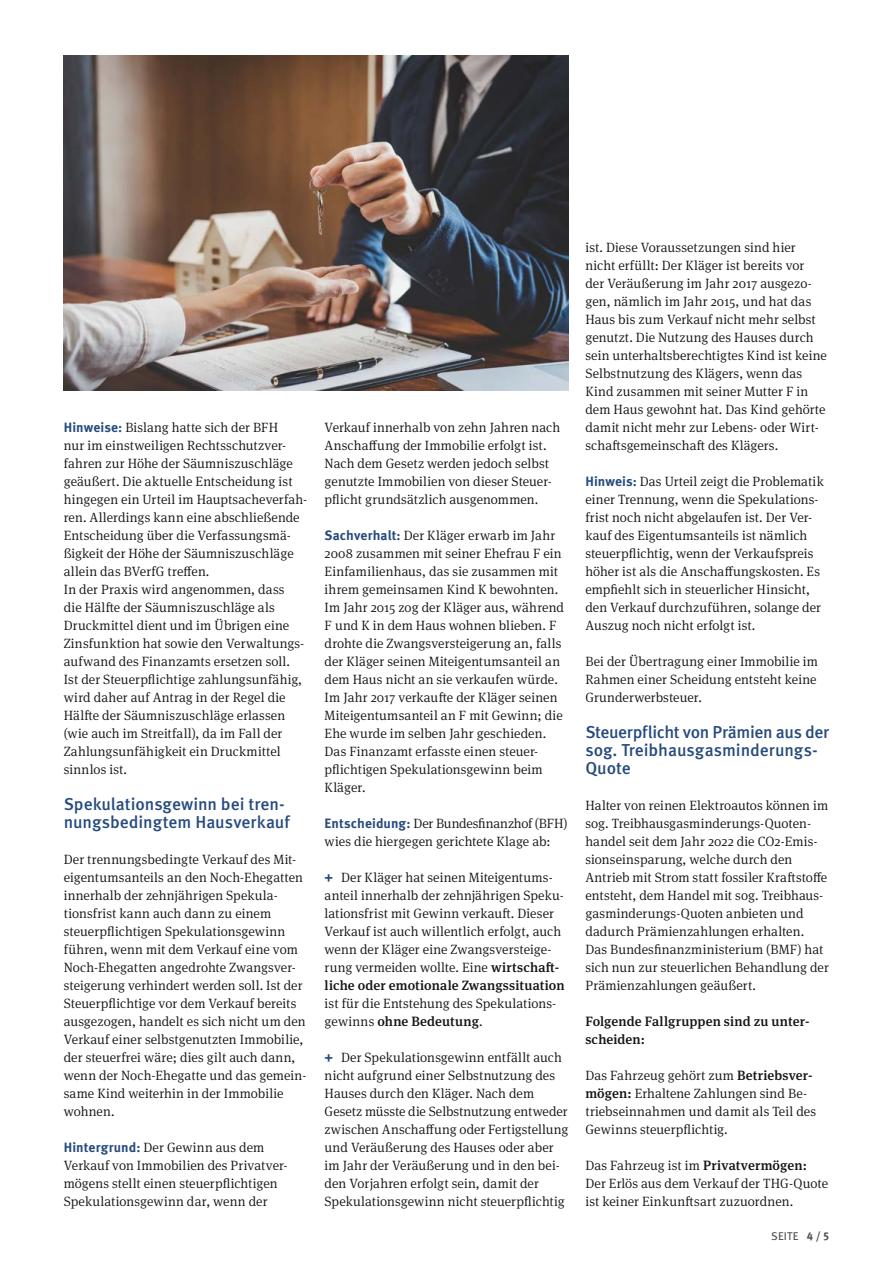
<style>
.page{position:relative;width:893px;height:1263px;background:#fff}
.page>*{position:absolute;margin:0;border:0;box-sizing:border-box;transform-origin:0 0}
.t1{font:500 17.25px/18px "Meta Pro";letter-spacing:-.005em;color:#274b7e}
.t2{font:300 13.5px/18px "Meta Serif Pro";letter-spacing:.005em;color:#141415}
.t3{font:500 13.5px/18px "Meta Serif Pro";letter-spacing:.005em;color:#141415}
.t4{font:11.25px "Meta Pro";letter-spacing:.02em;color:#484b52}
.s1{font-family:"Meta Pro";font-weight:700;color:#274b7e}
.s2{font-weight:500}
.s3{font-weight:700}
</style>
<div class="page">
<img style="left:64px;top:55px;width:504px;height:335px">
<p class="t2" style="left:64px;top:418px;width:245px"><span class="s1">Hinweise:</span> Bislang hatte sich der BFH<br>nur im einstweiligen Rechtsschutzver&shy;fahren zur Höhe der Säumniszuschläge geäußert. Die aktuelle Entscheidung ist hingegen ein Urteil im Hauptsacheverfah&shy;ren. Allerdings kann eine abschließende Entscheidung über die Verfassungsmä&shy;ßigkeit der Höhe der Säumniszuschläge allein das BVerfG treffen.<br>In der Praxis wird angenommen, dass<br>die Hälfte der Säumniszuschläge als Druckmittel dient und im Übrigen eine Zinsfunktion hat sowie den Verwaltungs&shy;aufwand des Finanzamts ersetzen soll.<br>Ist der Steuerpflichtige zahlungsunfähig, wird daher auf Antrag in der Regel die Hälfte der Säumniszuschläge erlassen (wie auch im Streitfall), da im Fall der Zahlungsunfähigkeit ein Druckmittel sinnlos ist.</p>
<p class="t1" style="left:64px;top:794px;width:228px">Spekulationsgewinn bei tren&shy;nungsbedingtem Hausverkauf</p>
<p class="t2" style="left:64px;top:850px;width:244px">Der trennungsbedingte Verkauf des Mit&shy;eigentumsanteils an den Noch-Ehegatten innerhalb der zehnjährigen Spekula&shy;tionsfrist kann auch dann zu einem steuerpflichtigen Spekulationsgewinn führen, wenn mit dem Verkauf eine vom Noch-Ehegatten angedrohte Zwangsver&shy;steigerung verhindert werden soll. Ist der Steuerpflichtige vor dem Verkauf bereits ausgezogen, handelt es sich nicht um den Verkauf einer selbstgenutzten Immobilie, der steuerfrei wäre; dies gilt auch dann, wenn der Noch-Ehegatte und das gemein&shy;same Kind weiterhin in der Immobilie wohnen.</p>
<p class="t2" style="left:64px;top:1138px;width:225px"><span class="s1">Hintergrund:</span> Der Gewinn aus dem Verkauf von Immobilien des Privatver&shy;mögens stellt einen steuerpflichtigen Spekulationsgewinn dar, wenn der</p>
<p class="t2" style="left:325px;top:418px;width:237px">Verkauf innerhalb von zehn Jahren nach Anschaffung der Immobilie erfolgt ist.<br>Nach dem Gesetz werden jedoch selbst genutzte Immobilien von dieser Steuer&shy;pflicht grundsätzlich ausgenommen.</p>
<p class="t2" style="left:325px;top:526px;width:241px"><span class="s1">Sachverhalt:</span> Der Kläger erwarb im Jahr 2008 zusammen mit seiner Ehefrau F ein Einfamilienhaus, das sie zusammen mit ihrem gemeinsamen Kind K bewohnten.<br>Im Jahr 2015 zog der Kläger aus, während F und K in dem Haus wohnen blieben. F drohte die Zwangsversteigerung an, falls der Kläger seinen Miteigentumsanteil an dem Haus nicht an sie verkaufen würde.<br>Im Jahr 2017 verkaufte der Kläger seinen Miteigentumsanteil an F mit Gewinn; die Ehe wurde im selben Jahr geschieden.<br>Das Finanzamt erfasste einen steuer&shy;pflichtigen Spekulationsgewinn beim Kläger.</p>
<p class="t2" style="left:325px;top:814px;width:244px"><span class="s1">Entscheidung:</span> Der Bundesfinanzhof (BFH) wies die hiergegen gerichtete Klage ab:</p>
<p class="t2" style="left:325px;top:868px;width:241px"><span class="s1">+</span> Der Kläger hat seinen Miteigentums&shy;anteil innerhalb der zehnjährigen Speku&shy;lationsfrist mit Gewinn verkauft. Dieser Verkauf ist auch willentlich erfolgt, auch wenn der Kläger eine Zwangsversteige&shy;rung vermeiden wollte. Eine <span class="s2">wirtschaft&shy;liche oder emotionale Zwangssituation</span></p>
<p class="t2" style="left:325px;top:994px;width:233px">ist für die Entstehung des Spekulations&shy;gewinns <span class="s2">ohne Bedeutung</span>.</p>
<p class="t2" style="left:325px;top:1048px;width:245px"><span class="s1">+</span> Der Spekulationsgewinn entfällt auch nicht aufgrund einer Selbstnutzung des Hauses durch den Kläger. Nach dem Gesetz müsste die Selbstnutzung entweder zwischen Anschaffung oder Fertigstellung und Veräußerung des Hauses oder aber im Jahr der Veräußerung und in den bei&shy;den Vorjahren erfolgt sein, damit der Spekulationsgewinn nicht steuerpflichtig</p>
<p class="t2" style="left:585px;top:237px;width:243px">ist. Diese Voraussetzungen sind hier nicht erfüllt: Der Kläger ist bereits vor<br>der Veräußerung im Jahr 2017 ausgezo&shy;gen, nämlich im Jahr 2015, und hat das Haus bis zum Verkauf nicht mehr selbst genutzt. Die Nutzung des Hauses durch sein unterhaltsberechtigtes Kind ist keine Selbstnutzung des Klägers, wenn das Kind zusammen mit seiner Mutter F in dem Haus gewohnt hat. Das Kind gehörte damit nicht mehr zur Lebens- oder Wirt&shy;schaftsgemeinschaft des Klägers.</p>
<p class="t2" style="left:585px;top:471px;width:240px"><span class="s1">Hinweis:</span> Das Urteil zeigt die Problematik einer Trennung, wenn die Spekulations&shy;frist noch nicht abgelaufen ist. Der Ver&shy;kauf des Eigentumsanteils ist nämlich steuerpflichtig, wenn der Verkaufspreis höher ist als die Anschaffungskosten. Es empfiehlt sich in steuerlicher Hinsicht, den Verkauf durchzuführen, solange der Auszug noch nicht erfolgt ist.</p>
<p class="t2" style="left:585px;top:651px;width:234px;text-align:justify">Bei der Übertragung einer Immobilie im Rahmen einer Scheidung entsteht keine Grunderwerbsteuer.</p>
<p class="t1" style="left:585px;top:722px;width:245px">Steuerpflicht von Prämien aus der sog. Treibhausgasminderungs-<br>Quote</p>
<p class="t2" style="left:585px;top:796px;width:245px">Halter von reinen Elektroautos können im sog. Treibhausgasminderungs-Quoten&shy;handel seit dem Jahr 2022 die CO2-Emis&shy;sionseinsparung, welche durch den Antrieb mit Strom statt fossiler Kraftstoffe entsteht, dem Handel mit sog. Treibhaus&shy;gasminderungs-Quoten anbieten und dadurch Prämienzahlungen erhalten.<br>Das Bundesfinanzministerium (BMF) hat sich nun zur steuerlichen Behandlung der Prämienzahlungen geäußert.</p>
<p class="t3" style="left:585px;top:1011px;width:226px">Folgende Fallgruppen sind zu unter&shy;scheiden:</p>
<p class="t2" style="left:585px;top:1066px;width:232px">Das Fahrzeug gehört zum <span class="s2">Betriebsver&shy;mögen:</span> Erhaltene Zahlungen sind Be&shy;triebseinnahmen und damit als Teil des Gewinns steuerpflichtig.</p>
<p class="t2" style="left:585px;top:1156px;width:244px">Das Fahrzeug ist im <span class="s2">Privatvermögen:<br></span>Der Erlös aus dem Verkauf der THG-Quote ist keiner Einkunftsart zuzuordnen.</p>
<p class="t4" style="left:771px;top:1227px;width:59px">SEITE <span class="s3">4 / 5</span></p>
</div>
